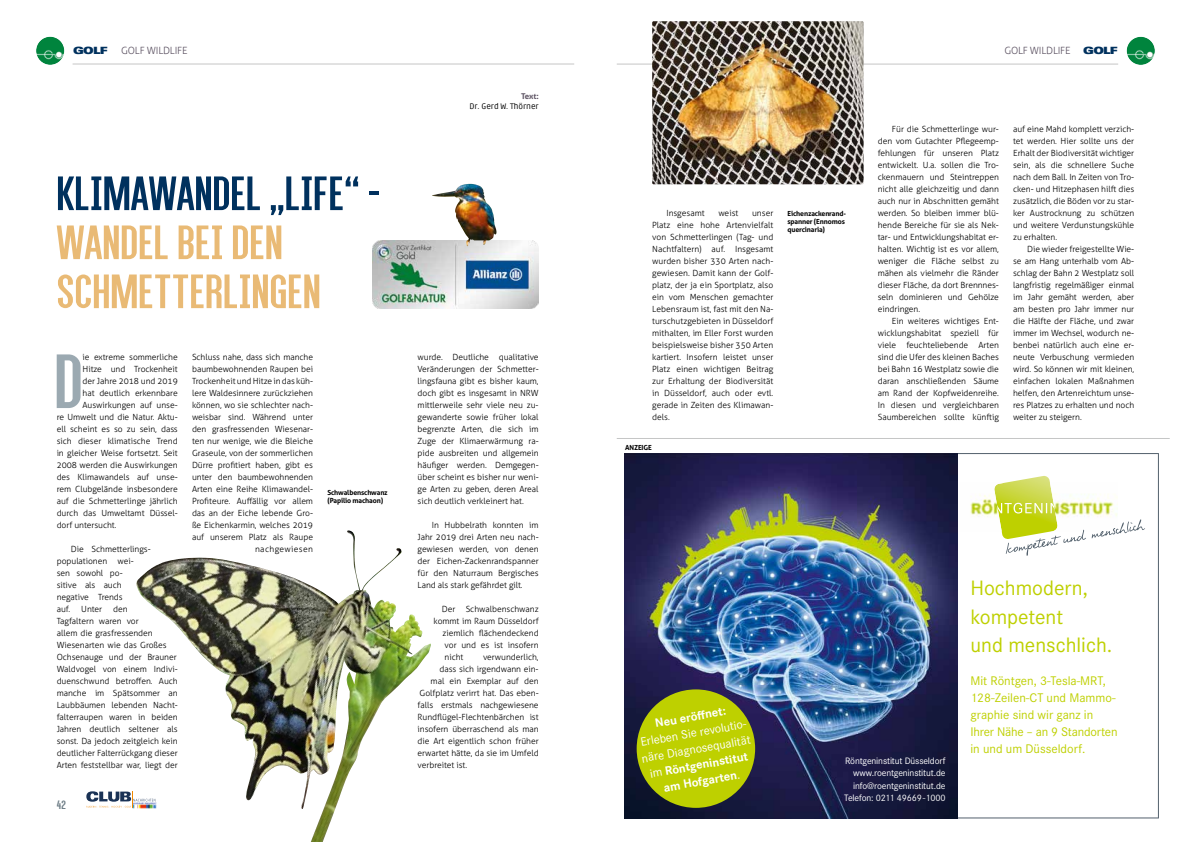
<style>
.page{position:relative;width:1191px;height:842px;background:#fff}
.page>*{position:absolute;margin:0;border:0;box-sizing:border-box;transform-origin:0 0}
.t1{font:81.3px "Alegre Sans";color:#9ba9b1}
.t2{font:51px/49px "Alegre Sans";letter-spacing:.01em;color:#e9ba75}
.t3{font:51px "Alegre Sans";letter-spacing:.01em;color:#00315e}
.t4{font:21.6px/28.2px "Corporate S Pro";color:#bed000}
.t5{font:13px/17px "Corporate S Pro";color:#bed000}
.t6{font:13px "Alegre Sans";color:#6c7c85}
.t7{font:12.5px/16.3px "Corporate S Pro";color:#fff;text-align:center}
.t8{font:700 12.5px "Corporate S Pro";color:#fff}
.t9{font:300 10px "Aller";letter-spacing:-.02em;color:#5d5363}
.t10{font:10px "Univers LT Std X Black Ex";letter-spacing:-.075em;color:#00315e}
.t11{font:9.6px/12.5px "Corporate S Pro";letter-spacing:-.015em;color:#fff;text-align:right}
.t12{font:300 8.5px/12px "Aller";letter-spacing:-.005em;color:#000;text-align:justify}
.t13{font:8px "Ruda";color:#000}
.t14{font:700 8px "Aller";color:#5d5363}
.t15{font:700 7px/8px "Aller";letter-spacing:-.02em;color:#000}
.s1{font-weight:700}
</style>
<div class="page">
<svg style="left:86px;top:791px;width:48px;height:17px"></svg>
<img style="left:36px;top:36px;width:28px;height:29px;border-radius:14px">
<div style="left:35px;top:36px;width:30px;height:30px;border:1px solid #fff;border-radius:50%"></div>
<hr style="left:73px;top:64px;width:501px;height:1px;background:#c5c6c6">
<img style="left:1126px;top:37px;width:29px;height:28px;border-radius:14px">
<div style="left:1126px;top:36px;width:29px;height:30px;border:1px solid #fff;border-radius:50%"></div>
<hr style="left:617px;top:64px;width:501px;height:1px;background:#c5c6c6">
<img style="left:134px;top:531px;width:297px;height:311px">
<svg style="left:957px;top:453px;width:201px;height:365px"></svg>
<img style="left:625px;top:453px;width:332px;height:365px">
<svg style="left:994px;top:476px;width:49px;height:35px"></svg>
<img style="left:1050px;top:483px;width:67px;height:35px">
<svg style="left:1005px;top:518px;width:140px;height:39px"></svg>
<img style="left:1052px;top:509px;width:5px;height:22px">
<img style="left:959px;top:483px;width:35px;height:49px">
<img style="left:994px;top:483px;width:10px;height:49px">
<div style="left:636px;top:689px;width:119px;height:119px;background:#bed000;border-radius:50%"></div>
<hr style="left:617px;top:438px;width:552px;height:1px;background:#c5c6c6">
<img style="left:652px;top:21px;width:211px;height:163px">
<img style="left:372px;top:240px;width:167px;height:68px">
<img style="left:432px;top:184px;width:64px;height:62px">
<p class="t10" style="left:73px;top:45px;width:36px">GOLF</p>
<p class="t9" style="left:121px;top:45px;width:68px">GOLF WILDLIFE</p>
<p class="t9" style="left:1004px;top:45px;width:68px">GOLF WILDLIFE</p>
<p class="t10" style="left:1083px;top:45px;width:36px">GOLF</p>
<p class="t14" style="left:521px;top:92px;width:19px">Text:</p>
<p class="t13" style="left:469px;top:102px;width:71px">Dr. Gerd W. Thörner</p>
<h2 class="t3" style="left:57px;top:163px;width:325px">KLIMAWANDEL „LIFE“ –</h2>
<h2 class="t2" style="left:57px;top:216px;width:265px">WANDEL BEI DEN<br>SCHMETTERLINGEN</h2>
<h1 class="t1" style="left:55px;top:333px;width:29px">D</h1>
<p class="t12" style="left:83px;top:351px;width:97px">ie extreme sommerliche</p>
<p class="t12" style="left:83px;top:363px;width:97px">Hitze und Trockenheit</p>
<p class="t12" style="left:83px;top:375px;width:97px">der Jahre 2018 und 2019</p>
<p class="t12" style="left:83px;top:387px;width:97px">hat deutlich erkennbare</p>
<p class="t12" style="left:83px;top:399px;width:97px">Auswirkungen auf unse-</p>
<p class="t12" style="left:57px;top:411px;width:122px">re Umwelt und die Natur. Aktu-</p>
<p class="t12" style="left:57px;top:423px;width:122px">ell scheint es so zu sein, dass</p>
<p class="t12" style="left:57px;top:435px;width:122px">sich dieser klimatische Trend</p>
<p class="t12" style="left:57px;top:447px;width:123px">in gleicher Weise fortsetzt. Seit</p>
<p class="t12" style="left:57px;top:459px;width:123px">2008 werden die Auswirkungen</p>
<p class="t12" style="left:57px;top:471px;width:123px">des Klimawandels auf unse-</p>
<p class="t12" style="left:57px;top:483px;width:123px">rem Clubgelände insbesondere</p>
<p class="t12" style="left:57px;top:495px;width:123px">auf die Schmetterlinge jährlich</p>
<p class="t12" style="left:57px;top:507px;width:123px">durch das Umweltamt Düssel-</p>
<p class="t12" style="left:57px;top:519px;width:61px">dorf untersucht.</p>
<p class="t12" style="left:57px;top:543px;width:95px;text-align:left;text-indent:14px">Die Schmetterlings&shy;populationen wei-<br>sen sowohl po-<br>sitive als auch negative Trends<br>auf.</p>
<p class="t12" style="left:57px;top:603px;width:123px;text-align:left;text-indent:57px">den<br>Tagfaltern waren vor<br>allem die grasfressenden<br>Wiesenarten wie das Großes<br>Ochsenauge und der Brauner<br>Waldvogel von einem Indivi&shy;duenschwund betroffen. Auch manche im Spätsommer an<br>Laubbäumen lebenden Nacht&shy;falterraupen waren in beiden<br>Jahren deutlich seltener als sonst. Da jedoch zeitgleich kein deutlicher Falterrückgang dieser<br>Arten feststellbar war, liegt der</p>
<p class="t12" style="left:81px;top:603px;width:22px">Unter</p>
<h3 class="t6" style="left:57px;top:797px;width:11px">42</h3>
<p class="t12" style="left:192px;top:351px;width:123px;text-align:right">Schluss nahe, dass sich manche baumbewohnenden Raupen bei<br>Trockenheit und Hitze in das küh&shy;lere Waldesinnere zurückziehen können, wo sie schlechter nach&shy;weisbar sind. Während unter den grasfressenden Wiesenar&shy;ten nur wenige, wie die Bleiche<br>Graseule, von der sommerlichen<br>Dürre profitiert haben, gibt es unter den baumbewohnenden<br>Arten eine Reihe Klimawandel-<br>Profiteure. Auffällig vor allem das an der Eiche lebende Gro&shy;ße Eichenkarmin, welches 2019 auf unserem Platz als Raupe nachgewiesen</p>
<p class="t15" style="left:327px;top:489px;width:62px">Schwalbenschwanz (Papilio machaon)</p>
<p class="t12" style="left:417px;top:351px;width:123px">wurde. Deutliche qualitative Veränderungen der Schmetter&shy;lingsfauna gibt es bisher kaum, doch gibt es insgesamt in NRW mittlerweile sehr viele neu zu&shy;gewanderte sowie früher lokal begrenzte Arten, die sich im Zuge der Klimaerwärmung ra&shy;pide ausbreiten und allgemein häufiger werden. Demgegen&shy;über scheint es bisher nur weni&shy;ge Arten zu geben, deren Areal sich deutlich verkleinert hat.</p>
<p class="t12" style="left:417px;top:519px;width:123px;text-indent:14px">In Hubbelrath konnten im Jahr 2019 drei Arten neu nach&shy;gewiesen werden, von denen der Eichen-Zackenrandspanner für den Naturraum Bergisches Land als stark gefährdet gilt.</p>
<p class="t12" style="left:442px;top:603px;width:98px">Der Schwalbenschwanz</p>
<p class="t12" style="left:433px;top:615px;width:107px">kommt im Raum Düsseldorf</p>
<p class="t12" style="left:442px;top:627px;width:98px">ziemlich flächendeckend</p>
<p class="t12" style="left:444px;top:639px;width:95px">vor und es ist insofern</p>
<p class="t12" style="left:444px;top:651px;width:20px">nicht</p>
<p class="t12" style="left:483px;top:651px;width:57px">verwunderlich,</p>
<p class="t12" style="left:439px;top:663px;width:100px">dass sich irgendwann ein-</p>
<p class="t12" style="left:430px;top:675px;width:110px">mal ein Exemplar auf den</p>
<p class="t12" style="left:419px;top:687px;width:121px">Golfplatz verirrt hat. Das eben-</p>
<p class="t12" style="left:417px;top:699px;width:123px">falls erstmals nachgewiesene</p>
<p class="t12" style="left:417px;top:711px;width:123px">Rundflügel-Flechtenbärchen ist</p>
<p class="t12" style="left:417px;top:723px;width:123px">insofern überraschend als man</p>
<p class="t12" style="left:417px;top:735px;width:123px">die Art eigentlich schon früher</p>
<p class="t12" style="left:417px;top:747px;width:122px">erwartet hätte, da sie im Umfeld</p>
<p class="t12" style="left:417px;top:759px;width:51px">verbreitet ist.</p>
<p class="t12" style="left:666px;top:207px;width:40px">Insgesamt</p>
<p class="t12" style="left:718px;top:207px;width:21px">weist</p>
<p class="t12" style="left:652px;top:207px;width:123px;text-indent:100px">unser Platz eine hohe Artenvielfalt von Schmetterlingen (Tag- und Nachtfaltern) auf. Insgesamt wurden bisher 330 Arten nach&shy;gewiesen. Damit kann der Golf&shy;platz, der ja ein Sportplatz, also ein vom Menschen gemachter Lebensraum ist, fast mit den Na&shy;turschutzgebieten in Düsseldorf mithalten, im Eller Forst wurden beispielsweise bisher 350 Arten kartiert. Insofern leistet unser Platz einen wichtigen Beitrag zur Erhaltung der Biodiversität in Düsseldorf, auch oder evtl. gerade in Zeiten des Klimawan&shy;dels.</p>
<p class="t15" style="left:625px;top:443px;width:28px">ANZEIGE</p>
<p class="t15" style="left:787px;top:210px;width:60px">Eichenzackenrand&shy;spanner (Ennomos quercinaria)</p>
<p class="t12" style="left:877px;top:123px;width:123px;text-indent:14px">Für die Schmetterlinge wur&shy;den vom Gutachter Pflegeemp&shy;fehlungen für unseren Platz entwickelt. U.a. sollen die Tro&shy;ckenmauern und Steintreppen nicht alle gleichzeitig und dann auch nur in Abschnitten gemäht werden. So bleiben immer blü&shy;hende Bereiche für sie als Nek&shy;tar- und Entwicklungshabitat er&shy;halten. Wichtig ist es vor allem, weniger die Fläche selbst zu mähen als vielmehr die Ränder dieser Fläche, da dort Brennnes&shy;seln dominieren und Gehölze eindringen.</p>
<p class="t12" style="left:877px;top:315px;width:123px;text-indent:14px">Ein weiteres wichtiges Ent&shy;wicklungshabitat speziell für viele feuchteliebende Arten sind die Ufer des kleinen Baches bei Bahn 16 Westplatz sowie die daran anschließenden Säume am Rand der Kopfweidenreihe.<br>In diesen und vergleichbaren Saumbereichen sollte künftig</p>
<p class="t12" style="left:1013px;top:123px;width:123px">auf eine Mahd komplett verzich&shy;tet werden. Hier sollte uns der Erhalt der Biodiversität wichtiger sein, als die schnellere Suche nach dem Ball. In Zeiten von Tro&shy;cken- und Hitzephasen hilft dies zusätzlich, die Böden vor zu star&shy;ker Austrocknung zu schützen und weitere Verdunstungskühle zu erhalten.</p>
<p class="t12" style="left:1013px;top:243px;width:123px;text-indent:14px">Die wieder freigestellte Wie&shy;se am Hang unterhalb vom Ab&shy;schlag der Bahn 2 Westplatz soll langfristig regelmäßiger einmal im Jahr gemäht werden, aber am besten pro Jahr immer nur die Hälfte der Fläche, und zwar immer im Wechsel, wodurch ne&shy;benbei natürlich auch eine er&shy;neute Verbuschung vermieden wird. So können wir mit kleinen, einfachen lokalen Maßnahmen helfen, den Artenreichtum unse&shy;res Platzes zu erhalten und noch weiter zu steigern.</p>
<h3 class="t8" style="left:653px;top:713px;width:73px;rotate:-10deg">Neu eröff net:</h3>
<h3 class="t7" style="left:637px;top:733px;width:113px;rotate:-10deg">Erleben Sie revolutio&shy;näre Diagnosequalität im <span class="s1">Röntgeninstitut am Hofgarten</span>.</h3>
<p class="t11" style="left:844px;top:753px;width:103px">Röntgeninstitut Düsseldorf www.roentgeninstitut.de info@roentgeninstitut.de<br>Telefon: 0211 49669 -1000</p>
<h3 class="t4" style="left:970px;top:573px;width:143px">Hochmodern, kompetent<br>und menschlich.</h3>
<h3 class="t5" style="left:970px;top:672px;width:149px">Mit Röntgen, 3-Tesla-MRT,<br>128-Zeilen-CT und Mammo&shy;graphie sind wir ganz in<br>Ihrer Nähe – an 9 Standorten in und um Düsseldorf.</h3>
</div>
